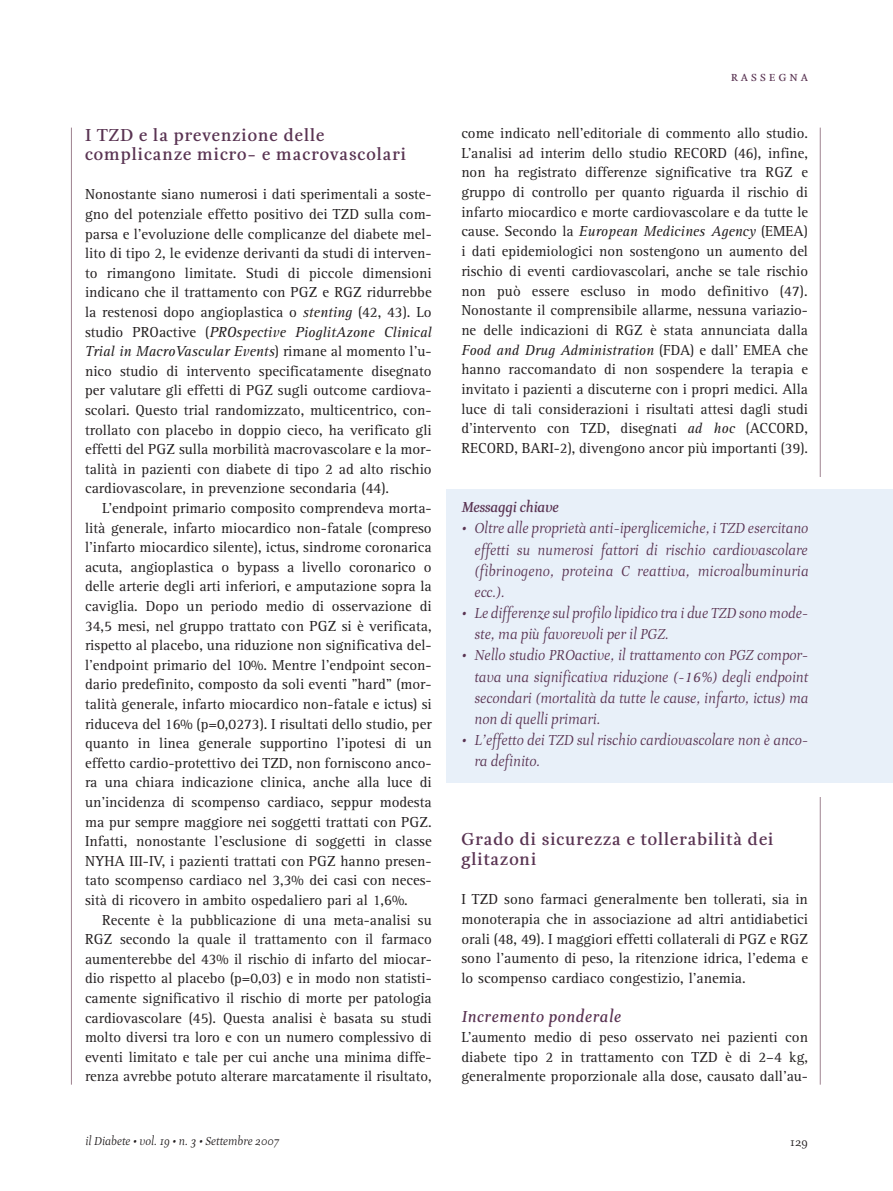
<style>
.page{position:relative;width:893px;height:1191px;background:#fff}
.page>*{position:absolute;margin:0;border:0;box-sizing:border-box;transform-origin:0 0}
.t1{font:700 18px/19.6px "Esta";letter-spacing:.055em;color:#593352}
.t2{font:italic 700 16.5px "Esta";letter-spacing:.05em;color:#593352}
.t3{font:15px/19.6px "Rotis Serif";color:#231f20;text-align:justify}
.t4{font:italic 15px/21.1px "Esta";color:#593352;text-align:justify}
.t5{font:italic 700 15px "Esta";color:#593352}
.t6{font:15px "Esta Small Caps";letter-spacing:.185em;color:#593352}
.t7{font:italic 12px "Esta";color:#231f20}
.t8{font:12px "Esta";color:#231f20}
.s1{font-style:italic}
.s2{font-family:"Rotis Serif"}
</style>
<div class="page">
<hr style="left:820px;top:128px;width:1px;height:956px;background:#9f8390">
<div style="left:446px;top:477px;width:447px;height:319px;background:#fff"></div>
<div style="left:446px;top:489px;width:447px;height:294px;background:#e8f0f9"></div>
<hr style="left:71px;top:128px;width:1px;height:956px;background:#9f8390">
<p class="t1" style="left:85px;top:125px;width:323px">I TZD e la prevenzione delle complicanze micro- e macrovascolari</p>
<p class="t3" style="left:85px;top:186px;width:348px">Nonostante siano numerosi i dati sperimentali a soste&shy;gno del potenziale effetto positivo dei TZD sulla com&shy;parsa e l’evoluzione delle complicanze del diabete mel&shy;lito di tipo 2, le evidenze derivanti da studi di interven&shy;to rimangono limitate. Studi di piccole dimensioni indicano che il trattamento con PGZ e RGZ ridurrebbe la restenosi dopo angioplastica o <span class="s1">stenting</span> (42, 43). Lo studio PROactive (<span class="s1">PROspective PioglitAzone Clinical Trial in MacroVascular Events</span>) rimane al momento l’u&shy;nico studio di intervento specificatamente disegnato per valutare gli effetti di PGZ sugli outcome cardiova&shy;scolari. Questo trial randomizzato, multicentrico, con&shy;trollato con placebo in doppio cieco, ha verificato gli effetti del PGZ sulla morbilità macrovascolare e la mor&shy;talità in pazienti con diabete di tipo 2 ad alto rischio cardiovascolare, in prevenzione secondaria (44).</p>
<p class="t3" style="left:85px;top:500px;width:348px;text-indent:17px">L’endpoint primario composito comprendeva morta&shy;lità generale, infarto miocardico non-fatale (compreso l’infarto miocardico silente), ictus, sindrome coronarica acuta, angioplastica o bypass a livello coronarico o delle arterie degli arti inferiori, e amputazione sopra la caviglia. Dopo un periodo medio di osservazione di 34,5 mesi, nel gruppo trattato con PGZ si è verificata, rispetto al placebo, una riduzione non significativa del&shy;l’endpoint primario del 10%. Mentre l’endpoint secon&shy;dario predefinito, composto da soli eventi "hard" (mor&shy;talità generale, infarto miocardico non-fatale e ictus) si riduceva del 16% (p=0,0273). I risultati dello studio, per quanto in linea generale supportino l’ipotesi di un effetto cardio-protettivo dei TZD, non forniscono anco&shy;ra una chiara indicazione clinica, anche alla luce di un’incidenza di scompenso cardiaco, seppur modesta ma pur sempre maggiore nei soggetti trattati con PGZ.<br>Infatti, nonostante l’esclusione di soggetti in classe NYHA III-IV, i pazienti trattati con PGZ hanno presen&shy;tato scompenso cardiaco nel 3,3% dei casi con neces&shy;sità di ricovero in ambito ospedaliero pari al 1,6%.</p>
<p class="t3" style="left:85px;top:911px;width:348px;text-indent:17px">Recente è la pubblicazione di una meta-analisi su RGZ secondo la quale il trattamento con il farmaco aumenterebbe del 43% il rischio di infarto del miocar&shy;dio rispetto al placebo (p=0,03) e in modo non statisti&shy;camente significativo il rischio di morte per patologia cardiovascolare (45). Questa analisi è basata su studi molto diversi tra loro e con un numero complessivo di eventi limitato e tale per cui anche una minima diffe&shy;renza avrebbe potuto alterare marcatamente il risultato,</p>
<p class="t6" style="left:731px;top:67px;width:79px">rassegna</p>
<p class="t3" style="left:461px;top:125px;width:348px">come indicato nell’editoriale di commento allo studio.<br>L’analisi ad interim dello studio RECORD (46), infine, non ha registrato differenze significative tra RGZ e gruppo di controllo per quanto riguarda il rischio di infarto miocardico e morte cardiovascolare e da tutte le cause. Secondo la <span class="s1">European Medicines Agency</span> (EMEA) i dati epidemiologici non sostengono un aumento del rischio di eventi cardiovascolari, anche se tale rischio non può essere escluso in modo definitivo (47).<br>Nonostante il comprensibile allarme, nessuna variazio&shy;ne delle indicazioni di RGZ è stata annunciata dalla <span class="s1">Food and Drug Administration</span> (FDA) e dall’ EMEA che hanno raccomandato di non sospendere la terapia e invitato i pazienti a discuterne con i propri medici. Alla luce di tali considerazioni i risultati attesi dagli studi d’intervento con TZD, disegnati <span class="s1">ad hoc</span> (ACCORD, RECORD, BARI-2), divengono ancor più importanti (39).</p>
<p class="t5" style="left:461px;top:498px;width:99px">Messaggi chiave</p>
<p class="t4" style="left:474px;top:518px;width:336px;text-indent:-13px">• Oltre alle proprietà anti-iperglicemiche, i TZD esercitano effetti su numerosi fattori di rischio cardiovascolare (fibrinogeno, proteina C reattiva, microalbuminuria ecc.).</p>
<p class="t4" style="left:474px;top:603px;width:335px;text-indent:-13px">• Le differenze sul profilo lipidico tra i due TZD sono mode&shy;ste, ma più favorevoli per il PGZ.</p>
<p class="t4" style="left:474px;top:645px;width:335px;text-indent:-13px">• Nello studio PROactive, il trattamento con PGZ compor&shy;tava una significativa riduzione (-<span class="s2">16</span>%) degli endpoint secondari (mortalità da tutte le cause, infarto, ictus) ma non di quelli primari.</p>
<p class="t4" style="left:474px;top:730px;width:335px;text-indent:-13px">• L’effetto dei TZD sul rischio cardiovascolare non è anco&shy;ra definito.</p>
<p class="t1" style="left:461px;top:829px;width:314px">Grado di sicurezza e tollerabilità dei glitazoni</p>
<p class="t3" style="left:461px;top:891px;width:348px">I TZD sono farmaci generalmente ben tollerati, sia in monoterapia che in associazione ad altri antidiabetici orali (48, 49). I maggiori effetti collaterali di PGZ e RGZ sono l’aumento di peso, la ritenzione idrica, l’edema e lo scompenso cardiaco congestizio, l’anemia.</p>
<p class="t2" style="left:461px;top:1007px;width:161px">Incremento ponderale</p>
<p class="t3" style="left:461px;top:1028px;width:348px">L’aumento medio di peso osservato nei pazienti con diabete tipo 2 in trattamento con TZD è di 2–4 kg, generalmente proporzionale alla dose, causato dall’au-</p>
<p class="t7" style="left:85px;top:1133px;width:195px">il Diabete • vol. 19 • n. 3 • Settembre 2007</p>
<p class="t8" style="left:790px;top:1135px;width:19px">129</p>
</div>
